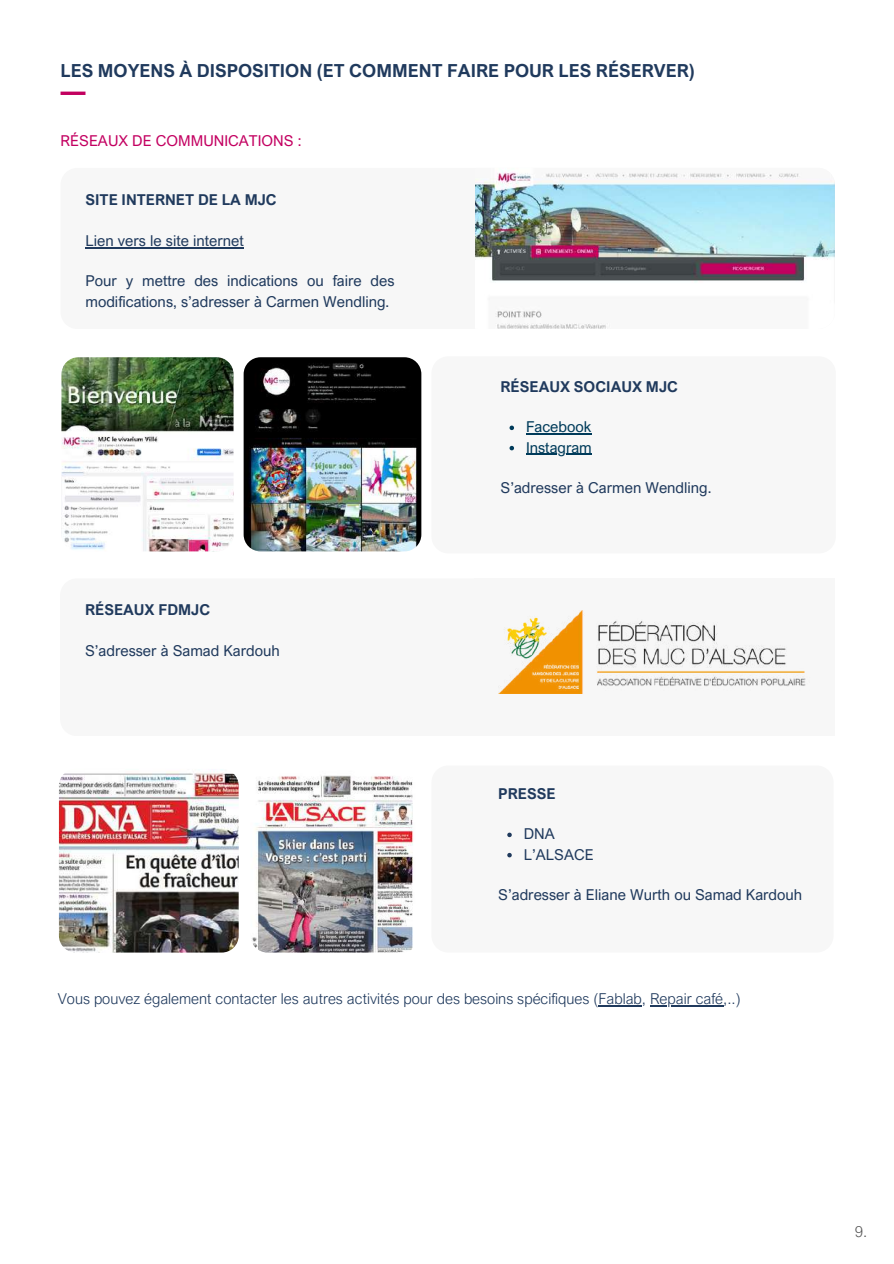
<style>
.page{position:relative;width:894px;height:1264px;background:#fff}
.page>*{position:absolute;margin:0;border:0;box-sizing:border-box;transform-origin:0 0}
.t1{font:700 18px "Arial Nova";color:#203a5d}
.t2{font:15px/20.2px "Arial Nova";color:#203a5d}
.t3{font:300 15px "Arial Nova";color:#203a5d}
.t4{font:700 15px "Arial Nova";color:#203a5d}
.t5{font:15px "Arial Nova";color:#c30061}
.t6{font:15px/20.2px "Arial Nova";color:#003b5a}
.t7{font:300 15px "Arial Nova";color:#545454}
</style>
<div class="page">
<hr style="left:60px;top:92px;width:25px;height:3px;background:#c2005f">
<img style="left:461px;top:168px;width:373px;height:161px;border-radius:17px">
<img style="left:61px;top:357px;width:172px;height:194px;border-radius:17px">
<img style="left:243px;top:357px;width:178px;height:194px;border-radius:17px">
<div style="left:474px;top:578px;width:360px;height:158px;background:#f7f7f7"></div>
<img style="left:499px;top:610px;width:307px;height:83px">
<img style="left:59px;top:769px;width:179px;height:183px;border-radius:17px">
<img style="left:250px;top:765px;width:169px;height:187px;border-radius:17px">
<hr style="left:85px;top:247px;width:108px;height:1px;background:#203a5d">
<hr style="left:193px;top:247px;width:51px;height:1px;background:#203a5d">
<svg style="left:509px;top:425px;width:5px;height:5px"></svg>
<hr style="left:526px;top:433px;width:65px;height:1px;background:#003b5a">
<svg style="left:509px;top:446px;width:5px;height:4px"></svg>
<hr style="left:526px;top:454px;width:65px;height:1px;background:#003b5a">
<svg style="left:507px;top:832px;width:4px;height:5px"></svg>
<svg style="left:507px;top:852px;width:4px;height:5px"></svg>
<hr style="left:598px;top:1005px;width:43px;height:1px;background:#203a5d">
<hr style="left:650px;top:1005px;width:73px;height:1px;background:#203a5d">
<div style="left:420px;top:168px;width:54px;height:161px;background:#f7f7f7"></div>
<p class="t1" style="left:60px;top:60px;width:635px">LES MOYENS À DISPOSITION (ET COMMENT FAIRE POUR LES RÉSERVER)</p>
<p class="t5" style="left:60px;top:131px;width:242px">RÉSEAUX DE COMMUNICATIONS :</p>
<p class="t4" style="left:85px;top:191px;width:193px">SITE INTERNET DE LA MJC</p>
<p class="t2" style="left:85px;top:230px;width:160px">Lien vers le site internet</p>
<p class="t2" style="left:85px;top:271px;width:310px">Pour y mettre des indications ou faire des modifications, s’adresser à Carmen Wendling.</p>
<p class="t4" style="left:85px;top:600px;width:127px">RÉSEAUX FDMJC</p>
<p class="t2" style="left:85px;top:639px;width:196px">S’adresser à Samad Kardouh</p>
<p class="t4" style="left:500px;top:377px;width:179px">RÉSEAUX SOCIAUX MJC</p>
<p class="t6" style="left:526px;top:416px;width:67px">Facebook<br>Instagram</p>
<p class="t2" style="left:500px;top:477px;width:212px">S’adresser à Carmen Wendling.</p>
<p class="t4" style="left:498px;top:784px;width:59px">PRESSE</p>
<p class="t2" style="left:523px;top:823px;width:71px">DNA<br>L’ALSACE</p>
<p class="t2" style="left:498px;top:884px;width:305px">S’adresser à Eliane Wurth ou Samad Kardouh</p>
<p class="t3" style="left:58px;top:989px;width:684px">Vous pouvez également contacter les autres activités pour des besoins spécifiques (Fablab, Repair café,..)</p>
<p class="t7" style="left:854px;top:1222px;width:14px">9.</p>
</div>
